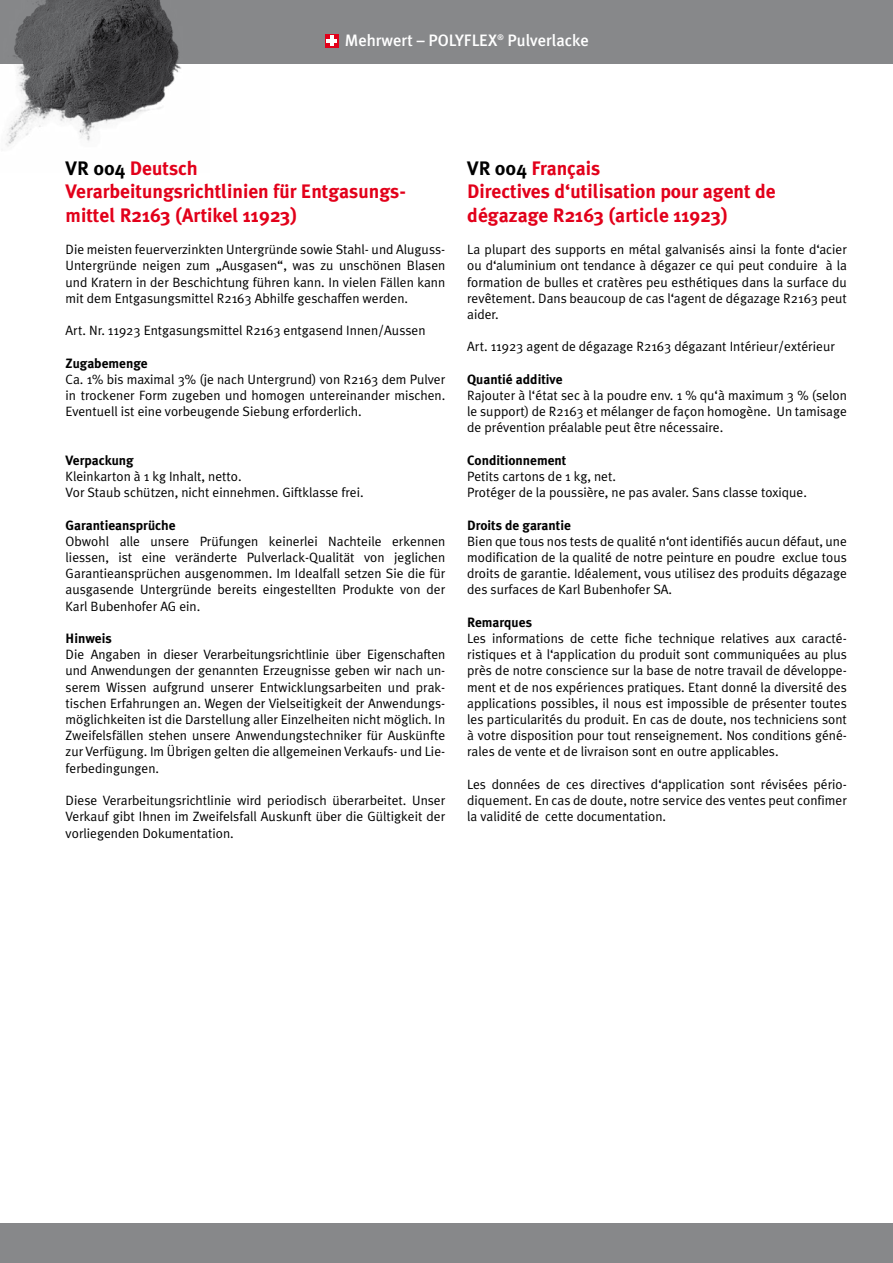
<style>
.page{position:relative;width:893px;height:1263px;background:#fff}
.page>*{position:absolute;margin:0;border:0;box-sizing:border-box;transform-origin:0 0}
.t1{font:700 19.5px "Meta Plus";color:#e2001a}
.t2{font:500 16.5px "Meta Plus";color:#fff}
.t3{font:13.5px/16.2px "Meta Plus Normal";color:#000;text-align:justify}
.t4{font:700 13.5px "Meta Plus";color:#000}
.s1{color:#000}
</style>
<div class="page">
<div style="left:0;top:1223px;width:893px;height:40px;background:#87888a"></div>
<div style="left:0;top:0;width:893px;height:63px;background:#87888a"></div>
<img style="left:0;top:0;width:209px;height:147px">
<svg style="left:325px;top:34px;width:14px;height:14px"></svg>
<svg style="left:327px;top:36px;width:10px;height:10px"></svg>
<p class="t2" style="left:345px;top:31px;width:246px">Mehrwert – POLYFLEX<sup>®</sup> Pulverlacke</p>
<p class="t2" style="left:345px;top:31px;width:277px">Pulverlack – Kompetenz nd Innovation</p>
<p class="t1" style="left:66px;top:157px;width:134px"><span class="s1">VR 004</span> Deutsch</p>
<p class="t1" style="left:66px;top:180px;width:342px">Verarbeitungsrichtlinien für Entgasungs-</p>
<p class="t1" style="left:66px;top:204px;width:233px">mittel R2163 (Artikel 11923)</p>
<p class="t3" style="left:66px;top:241px;width:381px">Die meisten feuerverzinkten Untergründe sowie Stahl- und Aluguss-Untergründe neigen zum „Ausgasen“, was zu unschönen Blasen und Kratern in der Beschichtung führen kann. In vielen Fällen kann mit dem Entgasungsmittel R2163 Abhilfe geschaffen werden.</p>
<p class="t3" style="left:66px;top:322px;width:361px">Art. Nr. 11923 Entgasungsmittel R2163 entgasend Innen/Aussen</p>
<p class="t4" style="left:66px;top:355px;width:84px">Zugabemenge</p>
<p class="t3" style="left:66px;top:371px;width:381px">Ca. 1% bis maximal 3% (je nach Untergrund) von R2163 dem Pulver in trockener Form zugeben und homogen untereinander mischen.<br>Eventuell ist eine vorbeugende Siebung erforderlich.</p>
<p class="t4" style="left:66px;top:452px;width:70px">Verpackung</p>
<p class="t3" style="left:66px;top:468px;width:177px">Kleinkarton à 1 kg Inhalt, netto.</p>
<p class="t3" style="left:66px;top:484px;width:299px">Vor Staub schützen, nicht einnehmen. Giftklasse frei.</p>
<p class="t4" style="left:66px;top:517px;width:111px">Garantieansprüche</p>
<p class="t3" style="left:66px;top:533px;width:381px">Obwohl alle unsere Prüfungen keinerlei Nachteile erkennen liessen, ist eine veränderte Pulverlack-Qualität von jeglichen Garantieansprüchen ausgenommen. Im Idealfall setzen Sie die für ausgasende Untergründe bereits eingestellten Produkte von der Karl Bubenhofer AG ein.</p>
<p class="t4" style="left:66px;top:631px;width:48px">Hinweis</p>
<p class="t3" style="left:66px;top:646px;width:381px">Die Angaben in dieser Verarbeitungsrichtlinie über Eigenschaften und Anwendungen der genannten Erzeugnisse geben wir nach un&shy;serem Wissen aufgrund unserer Entwicklungsarbeiten und prak&shy;tischen Erfahrungen an. Wegen der Vielseitigkeit der Anwendungs&shy;möglichkeiten ist die Darstellung aller Einzelheiten nicht möglich. In Zweifelsfällen stehen unsere Anwendungstechniker für Auskünfte zur Verfügung. Im Übrigen gelten die allgemeinen Verkaufs- und Lie&shy;ferbedingungen.</p>
<p class="t3" style="left:66px;top:792px;width:381px">Diese Verarbeitungsrichtlinie wird periodisch überarbeitet. Unser Verkauf gibt Ihnen im Zweifelsfall Auskunft über die Gültigkeit der vorliegenden Dokumentation.</p>
<p class="t1" style="left:467px;top:157px;width:135px"><span class="s1">VR 004</span> Français</p>
<p class="t1" style="left:467px;top:180px;width:310px">Directives d‘utilisation pour agent de</p>
<p class="t1" style="left:467px;top:204px;width:262px">dégazage R2163 (article 11923)</p>
<p class="t3" style="left:467px;top:241px;width:381px">La plupart des supports en métal galvanisés ainsi la fonte d‘acier ou d‘aluminium ont tendance à dégazer ce qui peut conduire à la formation de bulles et cratères peu esthétiques dans la surface du revêtement. Dans beaucoup de cas l‘agent de dégazage R2163 peut aider.</p>
<p class="t3" style="left:467px;top:338px;width:369px">Art. 11923 agent de dégazage R2163 dégazant Intérieur/extérieur</p>
<p class="t4" style="left:467px;top:371px;width:97px">Quantié additive</p>
<p class="t3" style="left:467px;top:387px;width:381px">Rajouter à l‘état sec à la poudre env. 1 % qu‘à maximum 3 % (selon le support) de R2163 et mélanger de façon homogène. Un tamisage de prévention préalable peut être nécessaire.</p>
<p class="t4" style="left:467px;top:452px;width:101px">Conditionnement</p>
<p class="t3" style="left:467px;top:468px;width:150px">Petits cartons de 1 kg, net.</p>
<p class="t3" style="left:467px;top:484px;width:341px">Protéger de la poussière, ne pas avaler. Sans classe toxique.</p>
<p class="t4" style="left:467px;top:517px;width:105px">Droits de garantie</p>
<p class="t3" style="left:467px;top:533px;width:381px">Bien que tous nos tests de qualité n‘ont identifiés aucun défaut, une modification de la qualité de notre peinture en poudre exclue tous droits de garantie. Idéalement, vous utilisez des produits dégazage des surfaces de Karl Bubenhofer SA.</p>
<p class="t4" style="left:467px;top:614px;width:66px">Remarques</p>
<p class="t3" style="left:467px;top:630px;width:381px">Les informations de cette fiche technique relatives aux caracté&shy;ristiques et à l‘application du produit sont communiquées au plus près de notre conscience sur la base de notre travail de développe&shy;ment et de nos expériences pratiques. Etant donné la diversité des applications possibles, il nous est impossible de présenter toutes les particularités du produit. En cas de doute, nos techniciens sont à votre disposition pour tout renseignement. Nos conditions géné&shy;rales de vente et de livraison sont en outre applicables.</p>
<p class="t3" style="left:467px;top:776px;width:381px">Les données de ces directives d‘application sont révisées pério&shy;diquement. En cas de doute, notre service des ventes peut confimer la validité de cette documentation.</p>
</div>
